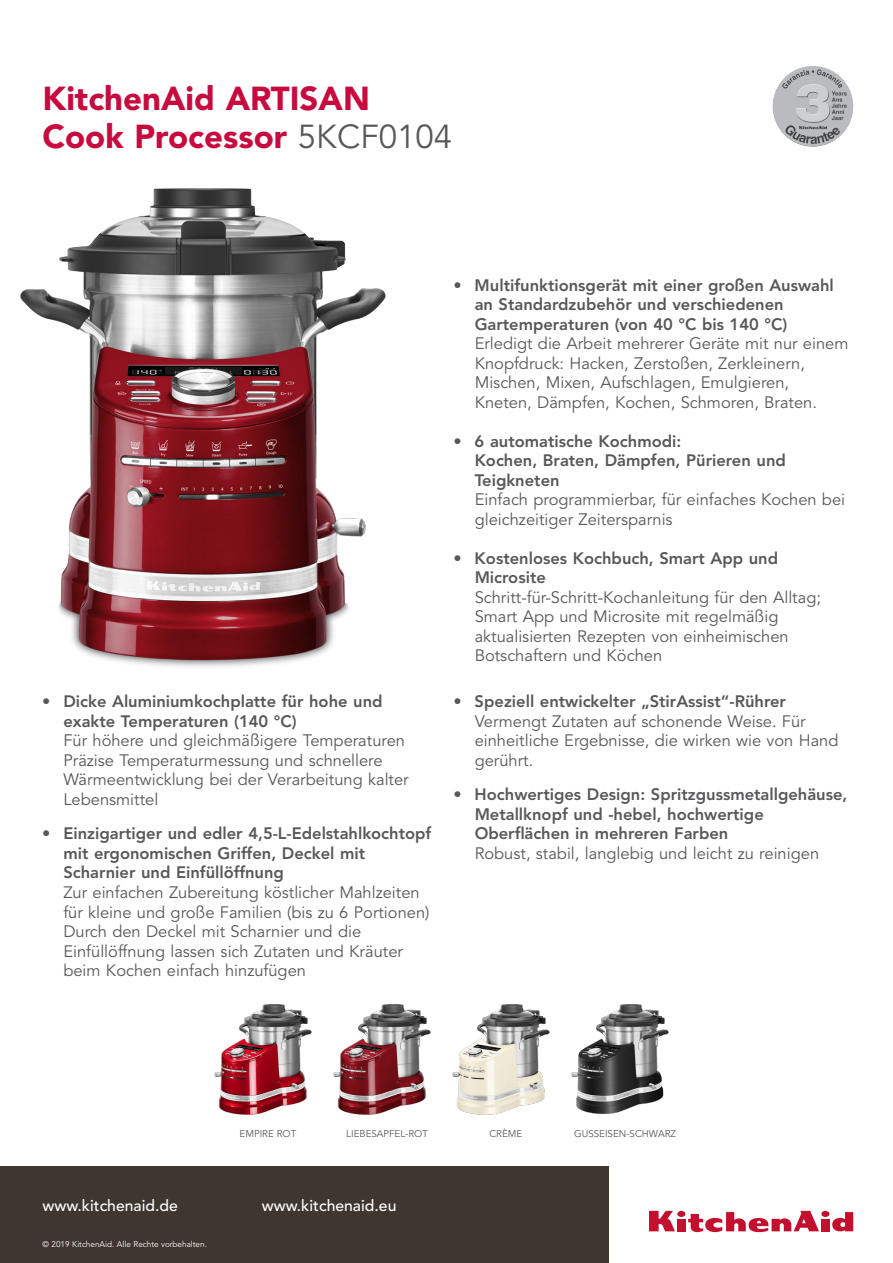
<style>
.page{position:relative;width:893px;height:1263px;background:#fff}
.page>*{position:absolute;margin:0;border:0;box-sizing:border-box;transform-origin:0 0}
.Titre_Produit_22{font:900 33px/37.5px "Avenir LT Std";color:#c80b3e}
.TexteBenefit{font:16.5px/19.5px "Avenir LT Std";color:#57585a}
.Texte_Feature{font:800 16.5px/19.5px "Avenir LT Std";color:#57585a}
.WWW{font:500 15.75px "Avenir LT Std";color:#fff}
.t1{font:9.75px "Avenir LT Std";color:#57585a}
.t2{font:8.25px "Avenir LT Std";color:#fff}
.s1{font-weight:400;color:#57585a}
</style>
<div class="page">
<img style="left:772px;top:66px;width:81px;height:81px;border-radius:40px">
<img style="left:214px;top:1004px;width:98px;height:111px">
<img style="left:333px;top:1004px;width:98px;height:111px">
<img style="left:452px;top:1004px;width:98px;height:111px">
<img style="left:571px;top:1004px;width:98px;height:111px">
<img style="left:20px;top:188px;width:366px;height:479px">
<div style="left:0;top:1166px;width:609px;height:97px;background:#3f3630"></div>
<div style="left:677px;top:1219px;width:8px;height:12px;background:#c3102f"></div>
<div style="left:677px;top:1211px;width:8px;height:6px;background:#c3102f;border-radius:50%"></div>
<div style="left:821px;top:1219px;width:8px;height:12px;background:#c3102f"></div>
<div style="left:821px;top:1211px;width:8px;height:6px;background:#c3102f;border-radius:50%"></div>
<svg style="left:649px;top:1211px;width:26px;height:20px"></svg>
<svg style="left:688px;top:1211px;width:131px;height:21px"></svg>
<svg style="left:832px;top:1212px;width:21px;height:19px"></svg>
<p class="Titre_Produit_22" style="left:43px;top:80px;width:411px">KitchenAid ARTISAN<br>Cook Processor <span class="s1">5KCF0104</span></p>
<p class="Texte_Feature" style="left:63px;top:692px;width:321px;text-indent:-21px">• Dicke Aluminiumkochplatte für hohe und exakte Temperaturen (140 °C)</p>
<p class="TexteBenefit" style="left:63px;top:731px;width:343px">Für höhere und gleichmäßigere Temperaturen</p>
<p class="TexteBenefit" style="left:63px;top:751px;width:347px">Präzise Temperaturmessung und schnellere<br>Wärmeentwicklung bei der Verarbeitung kalter<br>Lebensmittel</p>
<p class="Texte_Feature" style="left:63px;top:824px;width:369px;text-indent:-21px">• Einzigartiger und edler 4,5-L-Edelstahlkochtopf mit ergonomischen Griffen, Deckel mit<br>Scharnier und Einfüllöffnung</p>
<p class="TexteBenefit" style="left:63px;top:883px;width:368px">Zur einfachen Zubereitung köstlicher Mahlzeiten für kleine und große Familien (bis zu 6 Portionen)</p>
<p class="TexteBenefit" style="left:63px;top:922px;width:341px">Durch den Deckel mit Scharnier und die<br>Einfüllöffnung lassen sich Zutaten und Kräuter beim Kochen einfach hinzufügen</p>
<p class="Texte_Feature" style="left:475px;top:275px;width:361px;text-indent:-21px">• Multifunktionsgerät mit einer großen Auswahl an Standardzubehör und verschiedenen<br>Gartemperaturen (von 40 °C bis 140 °C)</p>
<p class="TexteBenefit" style="left:475px;top:334px;width:375px">Erledigt die Arbeit mehrerer Geräte mit nur einem Knopfdruck: Hacken, Zerstoßen, Zerkleinern, Mischen, Mixen, Aufschlagen, Emulgieren, Kneten, Dämpfen, Kochen, Schmoren, Braten.</p>
<p class="Texte_Feature" style="left:475px;top:431px;width:313px;text-indent:-21px">• 6 automatische Kochmodi:<br>Kochen, Braten, Dämpfen, Pürieren und<br>Teigkneten</p>
<p class="TexteBenefit" style="left:475px;top:490px;width:372px">Einfach programmierbar, für einfaches Kochen bei gleichzeitiger Zeitersparnis</p>
<p class="Texte_Feature" style="left:475px;top:548px;width:305px;text-indent:-21px">• Kostenloses Kochbuch, Smart App und<br>Microsite</p>
<p class="TexteBenefit" style="left:475px;top:588px;width:348px">Schritt-für-Schritt-Kochanleitung für den Alltag;</p>
<p class="TexteBenefit" style="left:475px;top:607px;width:316px">Smart App und Microsite mit regelmäßig aktualisierten Rezepten von einheimischen<br>Botschaftern und Köchen</p>
<p class="Texte_Feature" style="left:453px;top:692px;width:334px">• Speziell entwickelter „StirAssist“-Rührer</p>
<p class="TexteBenefit" style="left:475px;top:712px;width:365px">Vermengt Zutaten auf schonende Weise. Für einheitliche Ergebnisse, die wirken wie von Hand gerührt.</p>
<p class="Texte_Feature" style="left:475px;top:785px;width:374px;text-indent:-21px">• Hochwertiges Design: Spritzgussmetallgehäuse,<br>Metallknopf und -hebel, hochwertige<br>Oberflächen in mehreren Farben</p>
<p class="TexteBenefit" style="left:475px;top:844px;width:346px">Robust, stabil, langlebig und leicht zu reinigen</p>
<p class="t1" style="left:240px;top:1128px;width:58px">EMPIRE ROT</p>
<p class="t1" style="left:346px;top:1128px;width:83px">LIEBESAPFEL-ROT</p>
<p class="t1" style="left:489px;top:1128px;width:34px">CRÈME</p>
<p class="t1" style="left:574px;top:1128px;width:103px">GUSSEISEN-SCHWARZ</p>
<p class="WWW" style="left:43px;top:1196px;width:137px">www.kitchenaid.de</p>
<p class="WWW" style="left:262px;top:1196px;width:136px">www.kitchenaid.eu</p>
<p class="t2" style="left:43px;top:1239px;width:166px">© 2019 KitchenAid. Alle Rechte vorbehalten.</p>
</div>
